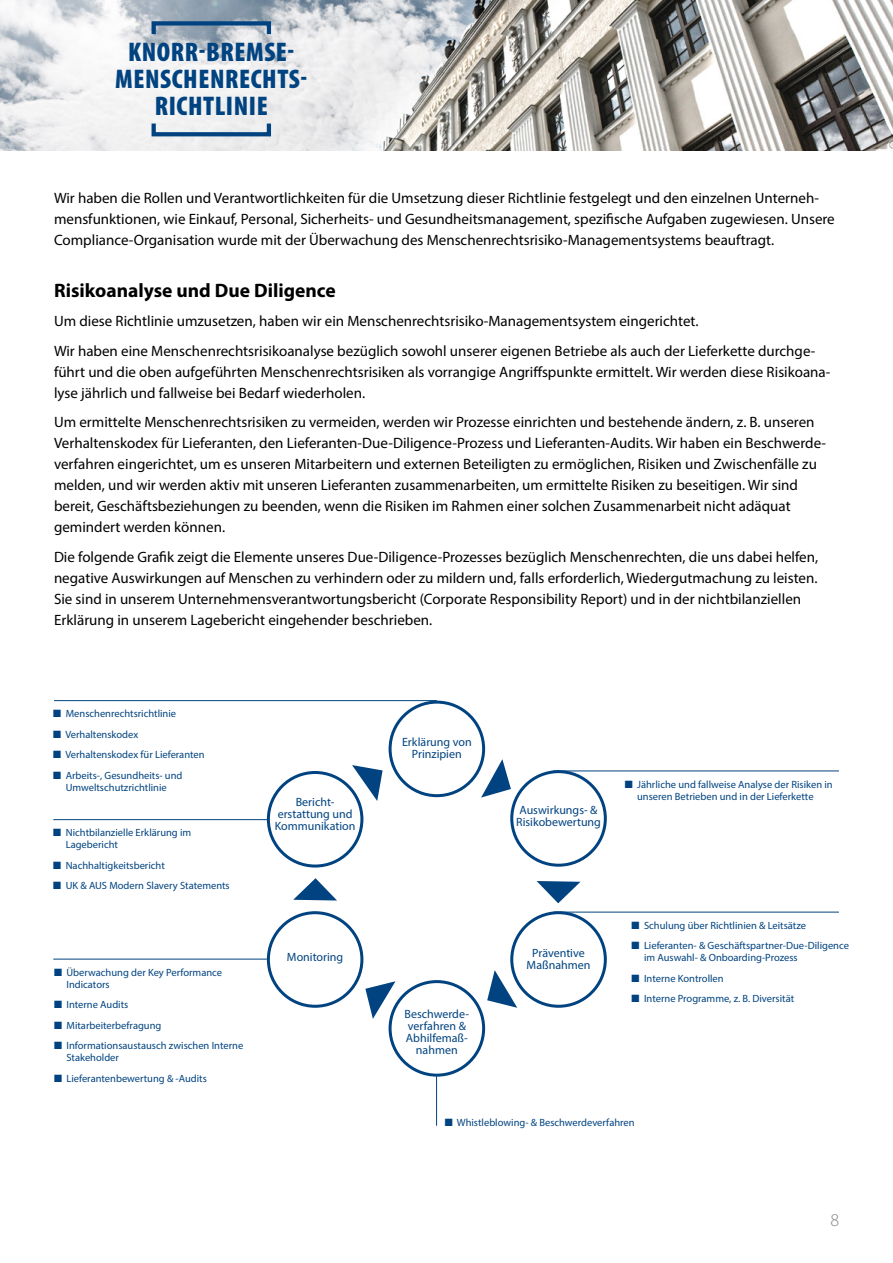
<style>
.page{position:relative;width:893px;height:1263px;background:#fff}
.page>*{position:absolute;margin:0;border:0;box-sizing:border-box;transform-origin:0 0}
.t1{font:900 condensed 27px/27px "Myriad Pro";letter-spacing:.02em;color:#004380;text-align:center}
.t2{font:700 19.5px "Myriad Pro";color:#000}
.t3{font:300 18px "Myriad Pro";color:#878787}
.t4{font:15px/21px "Myriad Pro";color:#000}
.t5{font:12px/12px "Myriad Pro";color:#004380;text-align:center}
.t6{font:10.5px/12px "Myriad Pro";color:#004380}
</style>
<div class="page">
<img style="left:0;top:0;width:893px;height:151px">
<div style="left:389px;top:701px;width:96px;height:96px;border:3px solid #004380;border-radius:50%"></div>
<div style="left:510px;top:770px;width:97px;height:97px;border:3px solid #004380;border-radius:50%"></div>
<div style="left:510px;top:911px;width:97px;height:97px;border:3px solid #004380;border-radius:50%"></div>
<div style="left:389px;top:980px;width:96px;height:97px;border:3px solid #004380;border-radius:50%"></div>
<svg style="left:365px;top:981px;width:30px;height:38px"></svg>
<svg style="left:487px;top:970px;width:30px;height:38px"></svg>
<svg style="left:293px;top:878px;width:44px;height:22px"></svg>
<svg style="left:537px;top:881px;width:43px;height:22px"></svg>
<svg style="left:352px;top:765px;width:31px;height:36px"></svg>
<svg style="left:481px;top:759px;width:30px;height:38px"></svg>
<hr style="left:54px;top:700px;width:383px;height:1px;background:#004380">
<hr style="left:53px;top:819px;width:220px;height:1px;background:#004380">
<div style="left:268px;top:772px;width:94px;height:94px;background:#fff;border-radius:50%"></div>
<div style="left:267px;top:771px;width:96px;height:96px;border:3px solid #004380;border-radius:50%"></div>
<hr style="left:53px;top:959px;width:214px;height:1px;background:#004380">
<div style="left:267px;top:911px;width:96px;height:97px;border:3px solid #004380;border-radius:50%"></div>
<hr style="left:553px;top:770px;width:286px;height:1px;background:#004380">
<hr style="left:553px;top:912px;width:286px;height:1px;background:#004380">
<hr style="left:436px;top:1076px;width:1px;height:50px;background:#004380">
<div style="left:152px;top:121px;width:119px;height:15px;border:4px solid #004380"></div>
<div style="left:152px;top:21px;width:119px;height:15px;border:4px solid #004380"></div>
<h1 class="t1" style="left:115px;top:38px;width:194px">KNORR-BREMSE-<br>MENSCHENRECHTS-<br>RICHTLINIE</h1>
<p class="t4" style="left:54px;top:187px;width:782px">Wir haben die Rollen und Verantwortlichkeiten für die Umsetzung dieser Richtlinie festgelegt und den einzelnen Unterneh&shy;mensfunktionen, wie Einkauf, Personal, Sicherheits- und Gesundheitsmanagement, spezifische Aufgaben zugewiesen. Unsere<br>Compliance-Organisation wurde mit der Überwachung des Menschenrechtsrisiko-Managementsystems beauftragt.</p>
<h2 class="t2" style="left:54px;top:277px;width:283px">Risikoanalyse und Due Diligence</h2>
<p class="t4" style="left:54px;top:306px;width:763px;line-height:29.5px">Um diese Richtlinie umzusetzen, haben wir ein Menschenrechtsrisiko-Managementsystem eingerichtet.<br>Wir haben eine Menschenrechtsrisikoanalyse bezüglich sowohl unserer eigenen Betriebe als auch der Lieferkette durchge-</p>
<p class="t4" style="left:54px;top:361px;width:778px">führt und die oben aufgeführten Menschenrechtsrisiken als vorrangige Angriffspunkte ermittelt. Wir werden diese Risikoana&shy;lyse jährlich und fallweise bei Bedarf wiederholen.</p>
<p class="t4" style="left:54px;top:411px;width:774px">Um ermittelte Menschenrechtsrisiken zu vermeiden, werden wir Prozesse einrichten und bestehende ändern, z. B. unseren Verhaltenskodex für Lieferanten, den Lieferanten-Due-Diligence-Prozess und Lieferanten-Audits. Wir haben ein Beschwerde&shy;verfahren eingerichtet, um es unseren Mitarbeitern und externen Beteiligten zu ermöglichen, Risiken und Zwischenfälle zu melden, und wir werden aktiv mit unseren Lieferanten zusammenarbeiten, um ermittelte Risiken zu beseitigen. Wir sind bereit, Geschäftsbeziehungen zu beenden, wenn die Risiken im Rahmen einer solchen Zusammenarbeit nicht adäquat gemindert werden können.</p>
<p class="t4" style="left:54px;top:546px;width:766px">Die folgende Grafik zeigt die Elemente unseres Due-Diligence-Prozesses bezüglich Menschenrechten, die uns dabei helfen, negative Auswirkungen auf Menschen zu verhindern oder zu mildern und, falls erforderlich, Wiedergutmachung zu leisten.<br>Sie sind in unserem Unternehmensverantwortungsbericht (Corporate Responsibility Report) und in der nichtbilanziellen Erklärung in unserem Lagebericht eingehender beschrieben.</p>
<p class="t6" style="left:53px;top:708px;width:124px">■ Menschenrechtsrichtlinie</p>
<p class="t6" style="left:53px;top:728px;width:87px">■ Verhaltenskodex</p>
<p class="t6" style="left:53px;top:749px;width:153px">■ Verhaltenskodex für Lieferanten</p>
<p class="t6" style="left:53px;top:769px;width:131px;text-align:center">■ Arbeits-, Gesundheits- und<br>Umweltschutzrichtlinie</p>
<p class="t6" style="left:66px;top:827px;width:127px;text-indent:-12px">■ Nichtbilanzielle Erklärung im<br>Lagebericht</p>
<p class="t6" style="left:53px;top:859px;width:113px">■ Nachhaltigkeitsbericht</p>
<p class="t6" style="left:53px;top:880px;width:178px">■ UK &amp; AUS Modern Slavery Statements</p>
<p class="t6" style="left:66px;top:966px;width:157px;text-indent:-12px">■ Überwachung der Key Performance<br>Indicators</p>
<p class="t6" style="left:54px;top:999px;width:76px">■ Interne Audits</p>
<p class="t6" style="left:54px;top:1019px;width:109px">■ Mitarbeiterbefragung</p>
<p class="t6" style="left:66px;top:1040px;width:178px;text-indent:-12px">■ Informationsaustausch zwischen Interne<br>Stakeholder</p>
<p class="t6" style="left:54px;top:1072px;width:154px">■ Lieferantenbewertung &amp; -Audits</p>
<p class="t5" style="left:275px;top:796px;width:82px">Bericht&shy;erstattung und<br>Kommunikation</p>
<p class="t5" style="left:287px;top:951px;width:58px">Monitoring</p>
<p class="t5" style="left:402px;top:736px;width:71px">Erklärung von<br>Prinzipien</p>
<p class="t5" style="left:405px;top:1008px;width:66px">Beschwerde&shy;verfahren &amp;<br>Abhilfemaß&shy;nahmen</p>
<p class="t5" style="left:516px;top:804px;width:86px;text-align:left">Auswirkungs- &amp;<br>Risikobewertung</p>
<p class="t6" style="left:637px;top:778px;width:197px;text-indent:-12px">■ Jährliche und fallweise Analyse der Risiken in unseren Betrieben und in der Lieferkette</p>
<p class="t5" style="left:527px;top:947px;width:65px">Präventive<br>Maßnahmen</p>
<p class="t6" style="left:631px;top:919px;width:176px">■ Schulung über Richtlinien &amp; Leitsätze</p>
<p class="t6" style="left:644px;top:940px;width:206px;text-indent:-12px">■ Lieferanten- &amp; Geschäftspartner-Due-Diligence im Auswahl- &amp; Onboarding-Prozess</p>
<p class="t6" style="left:631px;top:972px;width:94px">■ Interne Kontrollen</p>
<p class="t6" style="left:631px;top:993px;width:164px">■ Interne Programme, z. B. Diversität</p>
<p class="t6" style="left:445px;top:1116px;width:191px">■ Whistleblowing- &amp; Beschwerdeverfahren</p>
<p class="t3" style="left:831px;top:1209px;width:10px">8</p>
</div>
